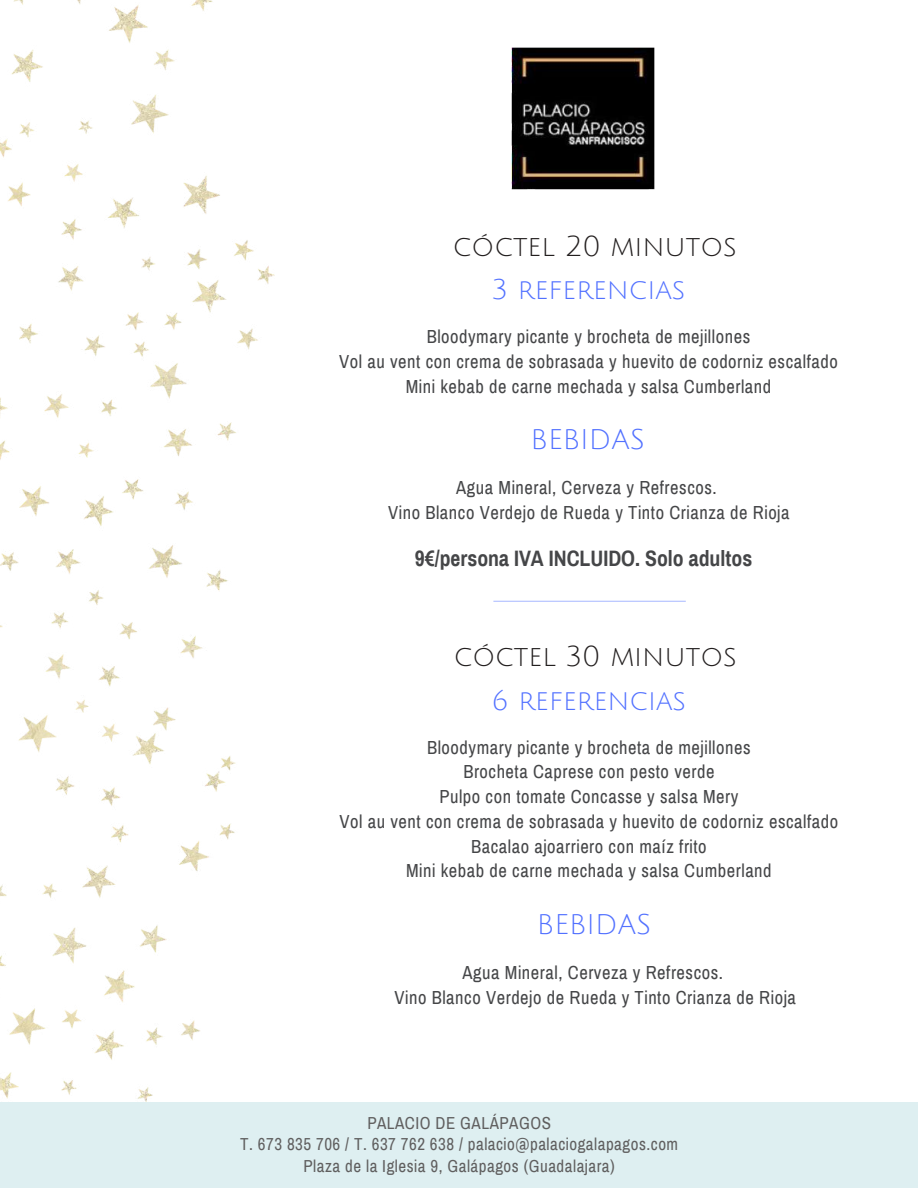
<style>
.page{position:relative;width:918px;height:1188px;background:#fff}
.page>*{position:absolute;margin:0;border:0;box-sizing:border-box;transform-origin:0 0}
.t1{font:28.05px "Julius Sans One";color:#231f1f}
.t2{font:27.75px "Julius Sans One";color:#5271ff}
.t3{font:700 21.75px "Archivo Narrow";color:#454648}
.t4{font:18.45px/24.8px "Archivo Narrow";letter-spacing:.03em;color:#454648;text-align:center}
.t5{font:16.95px/21.3px "Archivo Narrow";letter-spacing:.03em;color:#605f5f;text-align:center}
</style>
<div class="page">
<img style="left:511px;top:47px;width:143px;height:143px">
<hr style="left:493px;top:601px;width:193px;height:1px;background:#5271ff">
<img style="left:0;top:0;width:274px;height:1102px">
<div style="left:0;top:1102px;width:918px;height:86px;background:#deeff1"></div>
<h1 class="t1" style="left:453px;top:232px;width:285px">cóctel 20 minutos</h1>
<h2 class="t2" style="left:492px;top:275px;width:195px">3 referencias</h2>
<p class="t4" style="left:339px;top:324px;width:500px">Bloodymary picante y brocheta de mejillones<br>Vol au vent con crema de sobrasada y huevito de codorniz escalfado<br>Mini kebab de carne mechada y salsa Cumberland</p>
<h2 class="t2" style="left:531px;top:425px;width:116px">BEBIDAS</h2>
<p class="t4" style="left:388px;top:475px;width:403px">Agua Mineral, Cerveza y Refrescos.<br>Vino Blanco Verdejo de Rueda y Tinto Crianza de Rioja</p>
<p class="t3" style="left:415px;top:546px;width:339px">9€/persona IVA INCLUIDO. Solo adultos</p>
<h1 class="t1" style="left:454px;top:641px;width:285px">cóctel 30 minutos</h1>
<h2 class="t2" style="left:492px;top:686px;width:196px">6 referencias</h2>
<p class="t4" style="left:339px;top:735px;width:500px">Bloodymary picante y brocheta de mejillones<br>Brocheta Caprese con pesto verde<br>Pulpo con tomate Concasse y salsa Mery<br>Vol au vent con crema de sobrasada y huevito de codorniz escalfado Bacalao ajoarriero con maíz frito<br>Mini kebab de carne mechada y salsa Cumberland</p>
<h2 class="t2" style="left:537px;top:911px;width:116px">BEBIDAS</h2>
<p class="t4" style="left:394px;top:961px;width:403px">Agua Mineral, Cerveza y Refrescos.<br>Vino Blanco Verdejo de Rueda y Tinto Crianza de Rioja</p>
<p class="t5" style="left:240px;top:1112px;width:440px">PALACIO DE GALÁPAGOS<br>T. 673 835 706 / T. 637 762 638 / palacio@palaciogalapagos.com<br>Plaza de la Iglesia 9, Galápagos (Guadalajara)</p>
</div>
